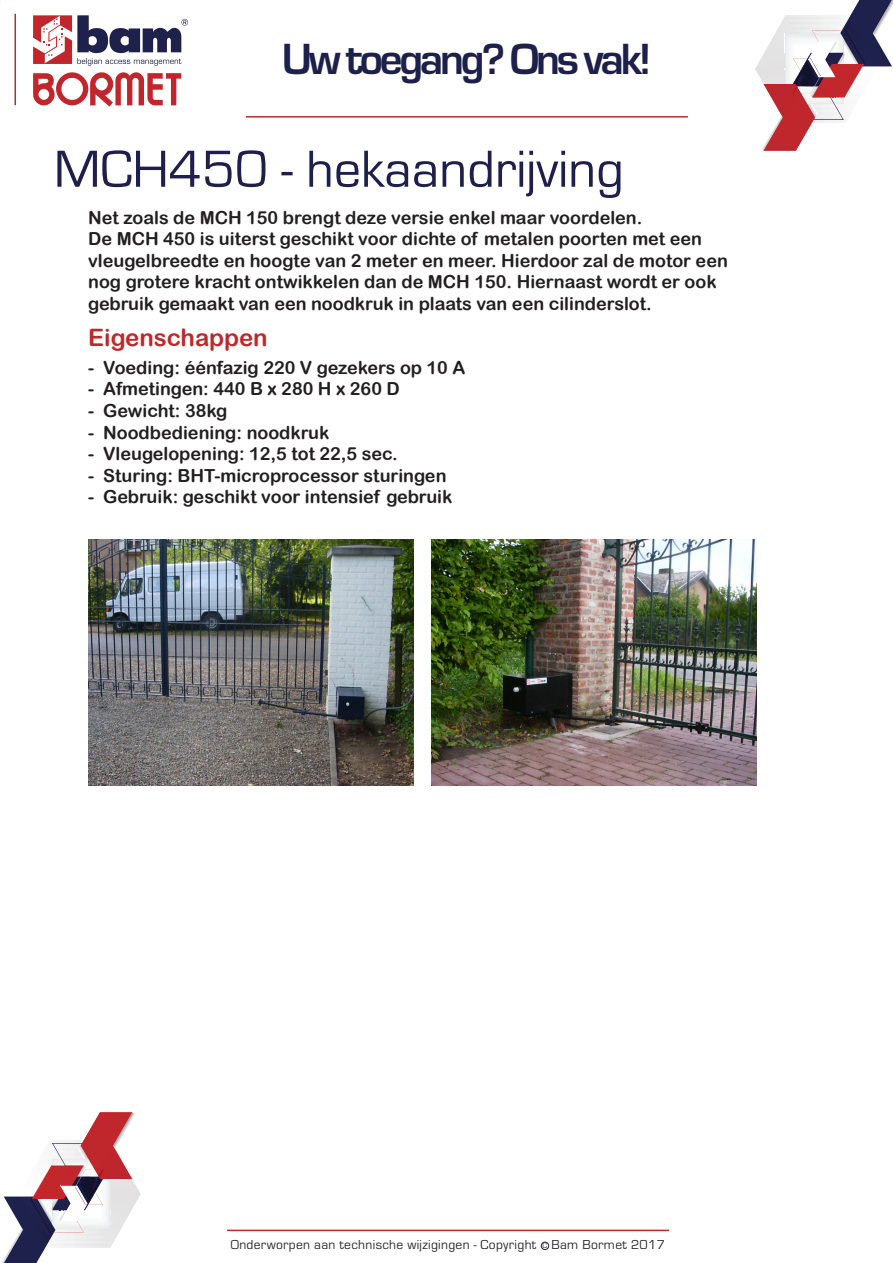
<style>
.page{position:relative;width:893px;height:1263px;background:#fff}
.page>*{position:absolute;margin:0;border:0;box-sizing:border-box;transform-origin:0 0}
.t1{font:54px "Eurostile";color:#1e1f4a}
.t2{font:700 45.3px "Eurostile";letter-spacing:-.07em;color:#1d204a}
.t3{font:24px "Arial Rounded MT Bold";color:#bc292a}
.t4{font:18px "Arial Rounded MT Bold";color:#231f20}
.t5{font:13.5px "Eurostile";letter-spacing:.025em;color:#292929}
.t6{font:7.95px "Eurostile";color:#1d204a}
</style>
<div class="page">
<hr style="left:227px;top:1229px;width:442px;height:2px;background:#be2a2b">
<svg style="left:33px;top:15px;width:155px;height:92px"></svg>
<hr style="left:15px;top:14px;width:1px;height:91px;background:#be2a2b">
<svg style="left:755px;top:0;width:138px;height:151px"></svg>
<svg style="left:2px;top:1112px;width:138px;height:151px"></svg>
<hr style="left:246px;top:116px;width:442px;height:2px;background:#be2a2b">
<div style="left:541px;top:1242px;width:8px;height:8px;border:1px solid #1d204a;border-radius:50%"></div>
<img style="left:431px;top:539px;width:326px;height:247px">
<img style="left:88px;top:539px;width:326px;height:247px">
<h2 class="t2" style="left:282px;top:34px;width:371px">Uw toegang? Ons vak!</h2>
<p class="t1" style="left:54px;top:140px;width:571px">MCH450 - hekaandrijving</p>
<p class="t4" style="left:88px;top:207px;width:556px">Net zoals de MCH 150 brengt deze versie enkel maar voordelen.</p>
<p class="t4" style="left:88px;top:228px;width:615px">De MCH 450 is uiterst geschikt voor dichte of metalen poorten met een</p>
<p class="t4" style="left:88px;top:250px;width:641px">vleugelbreedte en hoogte van 2 meter en meer. Hierdoor zal de motor een</p>
<p class="t4" style="left:88px;top:271px;width:630px">nog grotere kracht ontwikkelen dan de MCH 150. Hiernaast wordt er ook</p>
<p class="t4" style="left:88px;top:293px;width:565px">gebruik gemaakt van een noodkruk in plaats van een cilinderslot.</p>
<p class="t3" style="left:88px;top:324px;width:181px">Eigenschappen</p>
<p class="t4" style="left:88px;top:357px;width:379px">- Voeding: éénfazig 220 V gezekers op 10 A</p>
<p class="t4" style="left:88px;top:378px;width:313px">- Afmetingen: 440 B x 280 H x 260 D</p>
<p class="t4" style="left:88px;top:400px;width:141px">- Gewicht: 38kg</p>
<p class="t4" style="left:88px;top:422px;width:243px">- Noodbediening: noodkruk</p>
<p class="t4" style="left:88px;top:443px;width:311px">- Vleugelopening: 12,5 tot 22,5 sec.</p>
<p class="t4" style="left:88px;top:465px;width:360px">- Sturing: BHT-microprocessor sturingen</p>
<p class="t4" style="left:88px;top:486px;width:366px">- Gebruik: geschikt voor intensief gebruik</p>
<p class="t5" style="left:231px;top:1237px;width:436px">Onderworpen aan technische wijzigingen - Copyright Bam Bormet 2017</p>
<p class="t6" style="left:542px;top:1241px;width:6px">C</p>
</div>
